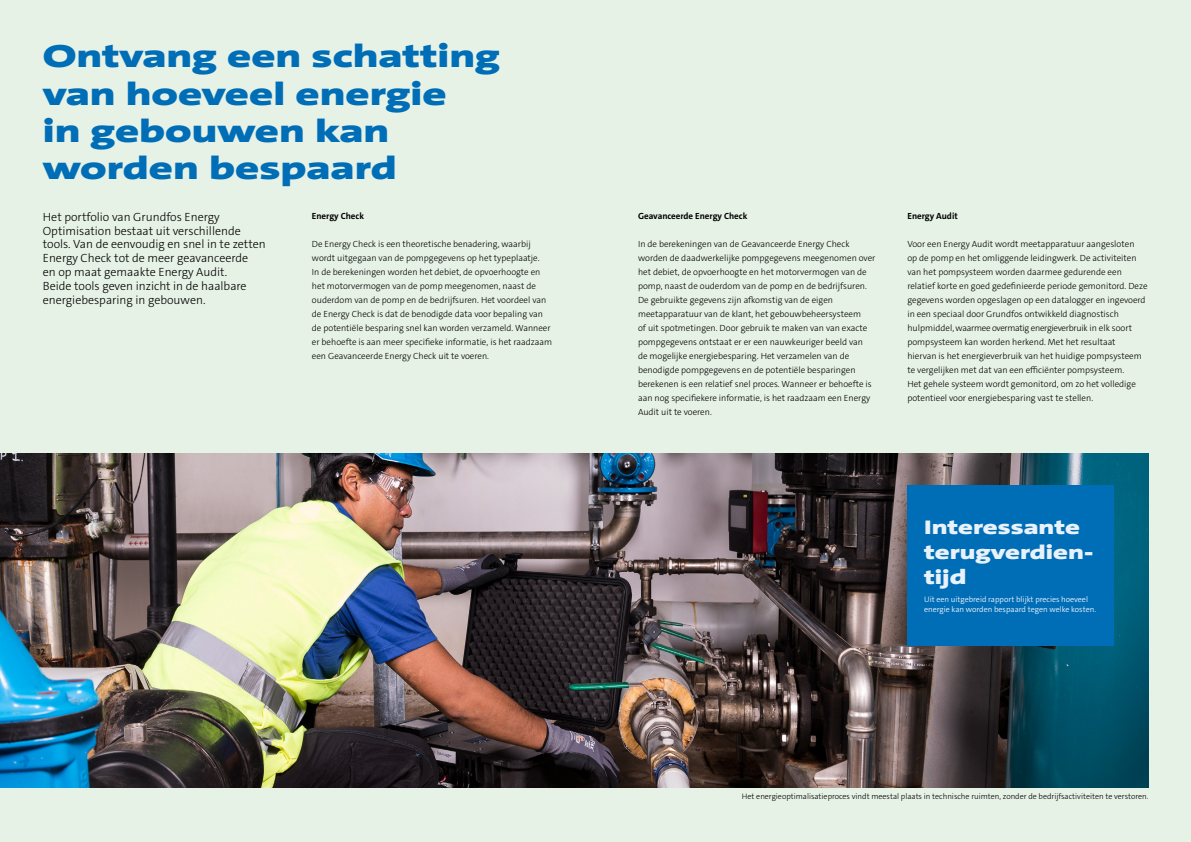
<style>
.page{position:relative;width:1191px;height:842px;background:#e7f2e6}
.page>*{position:absolute;margin:0;border:0;box-sizing:border-box;transform-origin:0 0}
.t1{font:900 32.5px/37.4px "Grundfos The Sans Extd";color:#006eb7}
.t2{font:900 20px/25px "Grundfos The Sans Extd";color:#e9f1fb}
.t3{font:300 12px/13.8px "Grundfos The Sans";color:#000}
.t4{font:300 9px/14px "Grundfos The Sans";color:#000}
.t5{font:700 9px "Grundfos The Sans";color:#000}
.t6{font:300 8px "Grundfos The Sans";color:#000}
.t7{font:300 8px/9.2px "Grundfos The Sans";color:#e9f1fb}
.s1{font-size:21px}
</style>
<div class="page">
<img style="left:0;top:454px;width:1148px;height:334px">
<div style="left:907px;top:485px;width:206px;height:160px;background:#006eb7"></div>
<h1 class="t1" style="left:43px;top:38px;width:458px">Ontvang een schatting van hoeveel energie<br>in gebouwen kan worden bespaard</h1>
<p class="t3" style="left:43px;top:210px;width:224px">Het portfolio van Grundfos Energy Optimisation bestaat uit verschillende tools. Van de eenvoudig en snel in te zetten Energy Check tot de meer geavanceerde<br>en op maat gemaakte Energy Audit.<br>Beide tools geven inzicht in de haalbare energiebesparing in gebouwen.</p>
<p class="t5" style="left:312px;top:210px;width:54px">Energy Check</p>
<p class="t4" style="left:312px;top:237px;width:242px">De Energy Check is een theoretische benadering, waarbij wordt uitgegaan van de pompgegevens op het typeplaatje.<br>In de berekeningen worden het debiet, de opvoerhoogte en het motorvermogen van de pomp meegenomen, naast de ouderdom van de pomp en de bedrijfsuren. Het voordeel van de Energy Check is dat de benodigde data voor bepaling van de potentiële besparing snel kan worden verzameld. Wanneer er behoefte is aan meer specifieke informatie, is het raadzaam een Geavanceerde Energy Check uit te voeren.</p>
<p class="t5" style="left:638px;top:210px;width:111px">Geavanceerde Energy Check</p>
<p class="t4" style="left:638px;top:237px;width:239px">In de berekeningen van de Geavanceerde Energy Check worden de daadwerkelijke pompgegevens meegenomen over het debiet, de opvoerhoogte en het motorvermogen van de pomp, naast de ouderdom van de pomp en de bedrijfsuren.<br>De gebruikte gegevens zijn afkomstig van de eigen meetapparatuur van de klant, het gebouwbeheersysteem<br>of uit spotmetingen. Door gebruik te maken van van exacte pompgegevens ontstaat er er een nauwkeuriger beeld van<br>de mogelijke energiebesparing. Het verzamelen van de benodigde pompgegevens en de potentiële besparingen berekenen is een relatief snel proces. Wanneer er behoefte is aan nog specifiekere informatie, is het raadzaam een Energy Audit uit te voeren.</p>
<p class="t5" style="left:907px;top:210px;width:52px">Energy Audit</p>
<p class="t4" style="left:907px;top:237px;width:242px">Voor een Energy Audit wordt meetapparatuur aangesloten<br>op de pomp en het omliggende leidingwerk. De activiteiten van het pompsysteem worden daarmee gedurende een relatief korte en goed gedefinieerde periode gemonitord. Deze gegevens worden opgeslagen op een datalogger en ingevoerd in een speciaal door Grundfos ontwikkeld diagnostisch hulpmiddel, waarmee overmatig energieverbruik in elk soort pompsysteem kan worden herkend. Met het resultaat<br>hiervan is het energieverbruik van het huidige pompsysteem te vergelijken met dat van een efficiënter pompsysteem.<br>Het gehele systeem wordt gemonitord, om zo het volledige potentieel voor energiebesparing vast te stellen.</p>
<h2 class="t2" style="left:924px;top:515px;width:171px">Interessante terugverdien&shy;tij<span class="s1">d</span></h2>
<p class="t7" style="left:924px;top:595px;width:173px">Uit een uitgebreid rapport blijkt precies hoeveel energie kan worden bespaard tegen welke kosten.</p>
<p class="t6" style="left:742px;top:792px;width:408px">Het energieoptimalisatieproces vindt meestal plaats in technische ruimten, zonder de bedrijfsactiviteiten te verstoren.</p>
</div>
